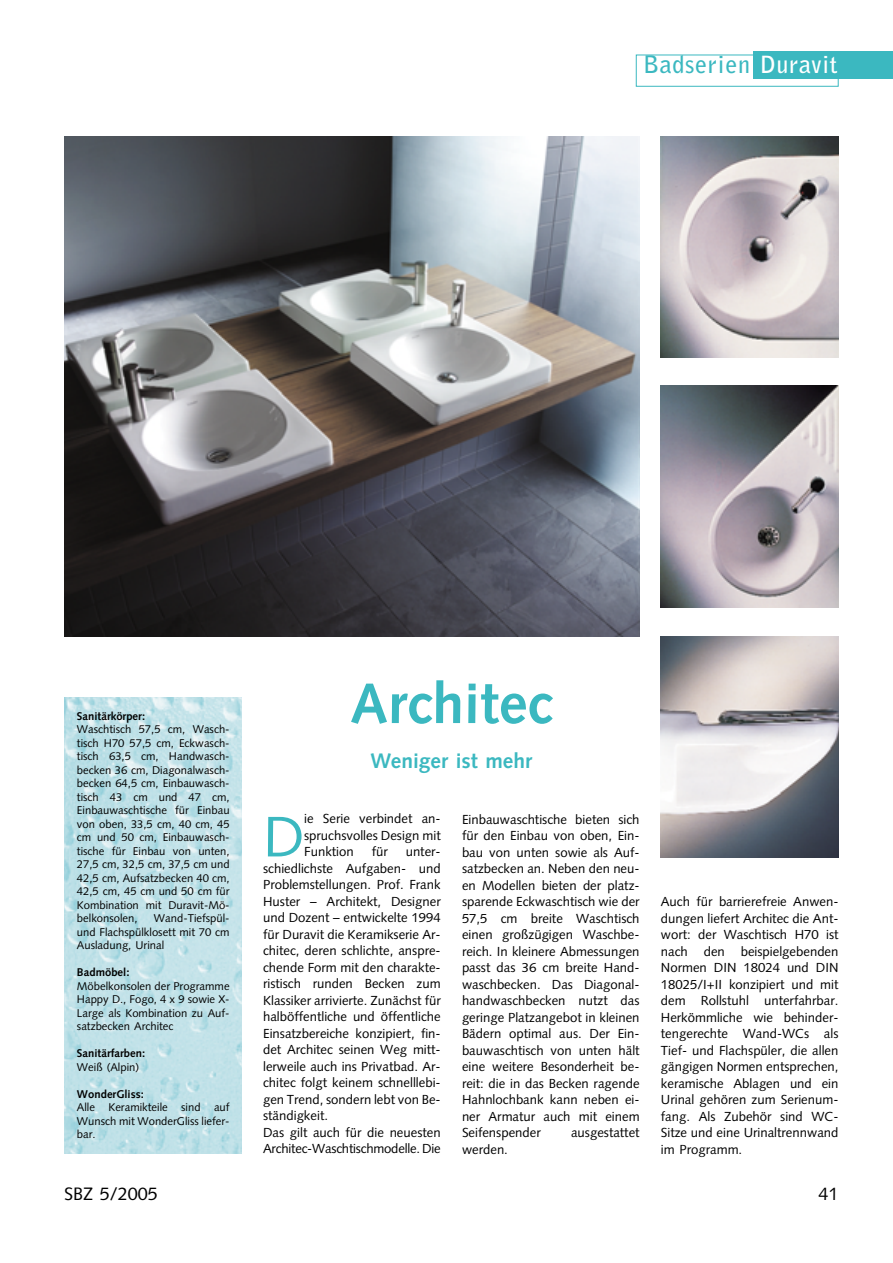
<style>
.page{position:relative;width:893px;height:1263px;background:#fff}
.page>*{position:absolute;margin:0;border:0;box-sizing:border-box;transform-origin:0 0}
.t1{font:57.15px "Syntax";color:#3bb8c0}
.t2{font:700 57px "Syntax";color:#3bb8c0}
.t3{font:700 24px "Bell Gothic";letter-spacing:.03em;color:#3bb8c0}
.t4{font:700 21px "Syntax";color:#3bb8c0}
.t5{font:18px "Syntax";color:#000}
.t6{font:13.2px/16.5px "Syntax";color:#000;text-align:justify}
.t7{font:11.25px/13.5px "Syntax";color:#000;text-align:justify}
.t8{font:700 11.25px "Syntax";color:#000}
.s1{color:#fff}
</style>
<div class="page">
<div style="left:753px;top:51px;width:139px;height:28px;background:#3bb8c0"></div>
<div style="left:636px;top:55px;width:202px;height:32px;border:1px solid #3bb8c0"></div>
<img style="left:64px;top:136px;width:575px;height:500px">
<img style="left:661px;top:136px;width:177px;height:221px">
<img style="left:661px;top:637px;width:177px;height:221px">
<img style="left:661px;top:386px;width:177px;height:221px">
<img style="left:64px;top:697px;width:178px;height:456px">
<h3 class="t3" style="left:643px;top:55px;width:196px">Badserien <span class="s1">Duravit</span></h3>
<p class="t8" style="left:77px;top:711px;width:70px">Sanitärkörper:</p>
<p class="t7" style="left:77px;top:724px;width:154px">Waschtisch 57,5 cm, Wasch&shy;tisch H70 57,5 cm, Eckwasch&shy;tisch 63,5 cm, Handwasch&shy;becken 36 cm, Diagonalwasch&shy;becken 64,5 cm, Einbauwasch&shy;tisch 43 cm und 47 cm, Einbauwaschtische für Einbau von oben, 33,5 cm, 40 cm, 45 cm und 50 cm, Einbauwasch&shy;tische für Einbau von unten, 27,5 cm, 32,5 cm, 37,5 cm und 42,5 cm, Aufsatzbecken 40 cm, 42,5 cm, 45 cm und 50 cm für Kombination mit Duravit-Mö&shy;belkonsolen,</p>
<p class="t7" style="left:77px;top:913px;width:154px;text-indent:77px">Wand-Tiefspül&shy;und Flachspülklosett mit 70 cm Ausladung, Urinal</p>
<p class="t8" style="left:77px;top:968px;width:54px">Badmöbel:</p>
<p class="t7" style="left:77px;top:980px;width:154px">Möbelkonsolen der Programme Happy D., Fogo, 4 x 9 sowie X-Large als Kombination zu Auf&shy;satzbecken Architec</p>
<p class="t8" style="left:77px;top:1049px;width:70px">Sanitärfarben:</p>
<p class="t7" style="left:77px;top:1061px;width:64px">Weiß (Alpin)</p>
<p class="t8" style="left:77px;top:1089px;width:68px">WonderGliss:</p>
<p class="t7" style="left:77px;top:1102px;width:154px">Alle Keramikteile sind auf Wunsch mit WonderGliss liefer&shy;bar.</p>
<h2 class="t2" style="left:350px;top:680px;width:204px">Architec</h2>
<h3 class="t4" style="left:370px;top:752px;width:163px">Weniger ist mehr</h3>
<h1 class="t1" style="left:263px;top:814px;width:43px">D</h1>
<p class="t6" style="left:304px;top:812px;width:138px">ie Serie verbindet an&shy;spruchsvolles Design mit Funktion</p>
<p class="t6" style="left:372px;top:845px;width:18px">für</p>
<p class="t6" style="left:263px;top:845px;width:179px;text-align:left;text-indent:143px">unter&shy;schiedlichste Aufgaben- und<br>Problemstellungen. Prof. Frank<br>Huster – Architekt, Designer und Dozent – entwickelte 1994 für Duravit die Keramikserie Ar&shy;chitec, deren schlichte, anspre&shy;chende Form mit den charakte&shy;ristisch runden Becken zum<br>Klassiker arrivierte. Zunächst für halböffentliche und öffentliche<br>Einsatzbereiche konzipiert, fin&shy;det Architec seinen Weg mitt&shy;lerweile auch ins Privatbad. Ar&shy;chitec folgt keinem schnelllebi&shy;gen Trend, sondern lebt von Be&shy;ständigkeit.<br>Das gilt auch für die neuesten<br>Architec-Waschtischmodelle. Die</p>
<p class="t6" style="left:462px;top:812px;width:179px">Einbauwaschtische bieten sich für den Einbau von oben, Ein&shy;bau von unten sowie als Auf&shy;satzbecken an. Neben den neu&shy;en Modellen bieten der platz&shy;sparende Eckwaschtisch wie der 57,5 cm breite Waschtisch einen großzügigen Waschbe&shy;reich. In kleinere Abmessungen passt das 36 cm breite Hand&shy;waschbecken. Das Diagonal&shy;handwaschbecken nutzt das geringe Platzangebot in kleinen Bädern optimal aus. Der Ein&shy;bauwaschtisch von unten hält eine weitere Besonderheit be&shy;reit: die in das Becken ragende Hahnlochbank kann neben ei&shy;ner Armatur auch mit einem Seifenspender</p>
<p class="t6" style="left:571px;top:1126px;width:70px">ausgestattet</p>
<p class="t6" style="left:462px;top:1142px;width:47px">werden.</p>
<p class="t6" style="left:661px;top:895px;width:179px">Auch für barrierefreie Anwen&shy;dungen liefert Architec die Ant&shy;wort: der Waschtisch H70 ist nach den beispielgebenden Normen DIN 18024 und DIN 18025/I+II konzipiert und mit dem Rollstuhl unterfahrbar.<br>Herkömmliche wie behinder&shy;tengerechte Wand-WCs als Tief- und Flachspüler, die allen gängigen Normen entsprechen, keramische Ablagen und ein Urinal gehören zum Serienum&shy;fang. Als Zubehör sind WC-Sitze und eine Urinaltrennwand im Programm.</p>
<h3 class="t5" style="left:64px;top:1186px;width:95px">SBZ 5/2005</h3>
<h3 class="t5" style="left:818px;top:1187px;width:22px">41</h3>
</div>
